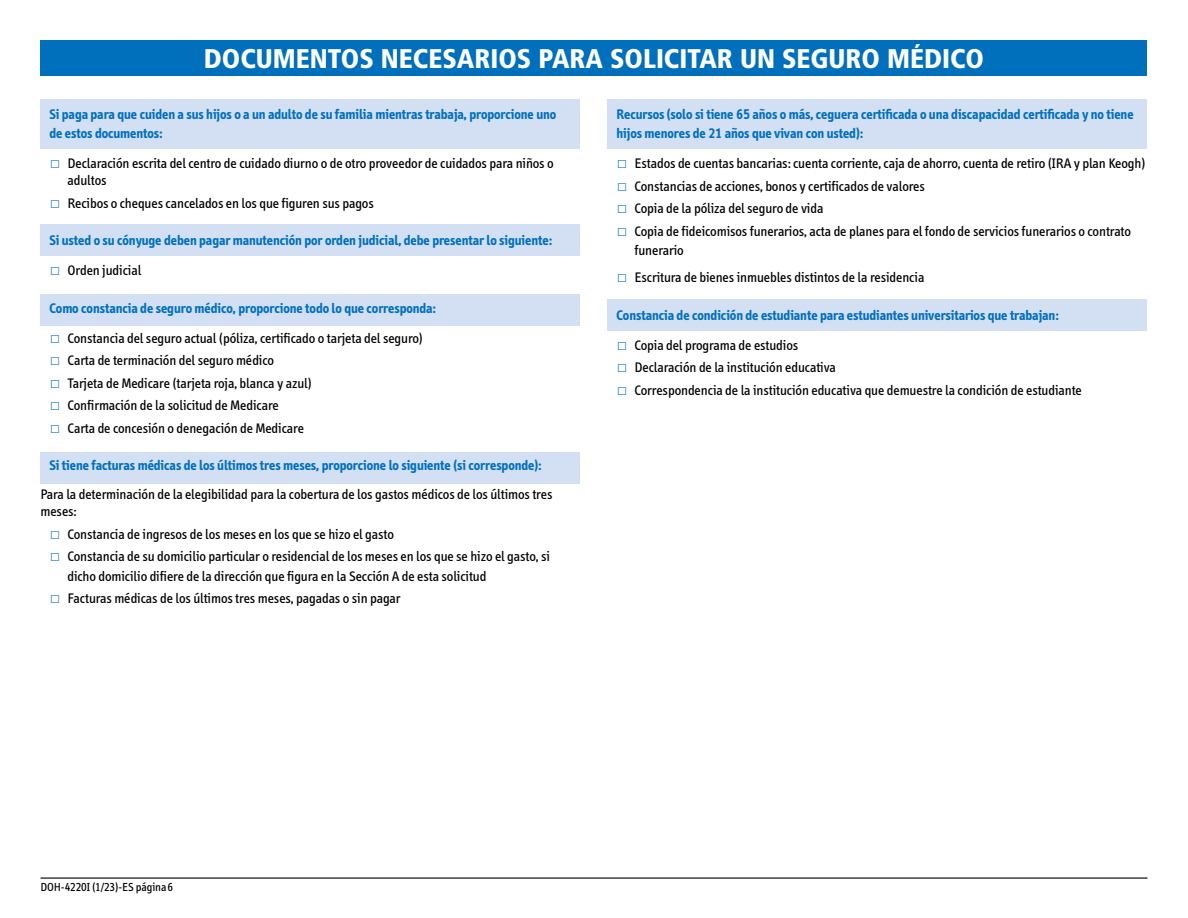
<style>
.page{position:relative;width:1188px;height:918px;background:#fff}
.page>*{position:absolute;margin:0;border:0;box-sizing:border-box;transform-origin:0 0}
.t1{font:900 condensed 27px "Frutiger LT Std";color:#fff}
.t2{font:14.25px/22.5px "Info";color:#000}
.t3{font:700 14.25px/19.5px "Info";color:#0070bd}
.t4{font:12px "Info";color:#000}
.s1{color:#0070bd}
.s2{font-weight:400;color:#000}
.s3{font-weight:700;color:#0070bd}
</style>
<div class="page">
<div style="left:40px;top:40px;width:1108px;height:36px;background:#0070bd"></div>
<div style="left:40px;top:99px;width:540px;height:49px;background:#d3dff2"></div>
<div style="left:40px;top:294px;width:540px;height:32px;background:#d3dff2"></div>
<div style="left:40px;top:453px;width:540px;height:31px;background:#d3dff2"></div>
<div style="left:608px;top:300px;width:540px;height:31px;background:#d3dff2"></div>
<div style="left:608px;top:99px;width:540px;height:49px;background:#d3dff2"></div>
<div style="left:40px;top:224px;width:540px;height:31px;background:#d3dff2"></div>
<hr style="left:40px;top:878px;width:1108px;height:1px;background:#000">
<h1 class="t1" style="left:204px;top:43px;width:782px">DOCUMENTOS NECESARIOS PARA SOLICITAR UN SEGURO MÉDICO</h1>
<p class="t3" style="left:616px;top:104px;width:519px">Recursos (solo si tiene 65 años o más, ceguera certificada o una discapacidad certificada y no tiene hijos menores de 21 años que vivan con usted):</p>
<p class="t2" style="left:616px;top:153px;width:530px"><span class="s1">☐</span> Estados de cuentas bancarias: cuenta corriente, caja de ahorro, cuenta de retiro (IRA y plan Keogh) <span class="s1">☐</span> Constancias de acciones, bonos y certificados de valores<br><span class="s1">☐</span> Copia de la póliza del seguro de vida<br><span class="s1">☐</span> Copia de fideicomisos funerarios, acta de planes para el fondo de servicios funerarios o contrato</p>
<p class="t2" style="left:616px;top:237px;width:309px;line-height:27px;text-indent:18px">funerario<br><span class="s1">☐</span> Escritura de bienes inmuebles distintos de la residencia</p>
<p class="t3" style="left:616px;top:300px;width:444px;line-height:30px">Constancia de condición de estudiante para estudiantes universitarios que trabajan: ☐ <span class="s2">Copia del programa de estudios</span></p>
<p class="t2" style="left:616px;top:357px;width:467px"><span class="s1">☐</span> Declaración de la institución educativa<br><span class="s1">☐</span> Correspondencia de la institución educativa que demuestre la condición de estudiante</p>
<p class="t3" style="left:50px;top:104px;width:508px">Si paga para que cuiden a sus hijos o a un adulto de su familia mientras trabaja, proporcione uno de estos documentos:</p>
<p class="t2" style="left:67px;top:155px;width:488px;line-height:17.1px;text-indent:-18px"><span class="s1">☐</span> Declaración escrita del centro de cuidado diurno o de otro proveedor de cuidados para niños o adultos</p>
<p class="t2" style="left:50px;top:192px;width:326px"><span class="s1">☐</span> Recibos o cheques cancelados en los que figuren sus pagos</p>
<p class="t3" style="left:50px;top:226px;width:504px;line-height:30px">Si usted o su cónyuge deben pagar manutención por orden judicial, debe presentar lo siguiente: ☐ <span class="s2">Orden judicial</span></p>
<p class="t2" style="left:50px;top:293px;width:388px;line-height:30px"><span class="s3">Como constancia de seguro médico, proporcione todo lo que corresponda: </span><span class="s1">☐</span> Constancia del seguro actual (póliza, certificado o tarjeta del seguro)</p>
<p class="t2" style="left:50px;top:350px;width:264px"><span class="s1">☐</span> Carta de terminación del seguro médico<br><span class="s1">☐</span> Tarjeta de Medicare (tarjeta roja, blanca y azul) <span class="s1">☐</span> Confirmación de la solicitud de Medicare<br><span class="s1">☐</span> Carta de concesión o denegación de Medicare</p>
<p class="t3" style="left:50px;top:456px;width:493px">Si tiene facturas médicas de los últimos tres meses, proporcione lo siguiente (si corresponde):</p>
<p class="t2" style="left:40px;top:486px;width:513px;line-height:17.1px">Para la determinación de la elegibilidad para la cobertura de los gastos médicos de los últimos tres meses:</p>
<p class="t2" style="left:50px;top:523px;width:502px"><span class="s1">☐</span> Constancia de ingresos de los meses en los que se hizo el gasto<br><span class="s1">☐</span> Constancia de su domicilio particular o residencial de los meses en los que se hizo el gasto, si</p>
<p class="t2" style="left:50px;top:565px;width:438px;text-indent:18px">dicho domicilio difiere de la dirección que figura en la Sección A de esta solicitud <span class="s1">☐</span> Facturas médicas de los últimos tres meses, pagadas o sin pagar</p>
<p class="t4" style="left:40px;top:880px;width:134px">DOH-4220I (1/23)-ES página 6</p>
</div>
